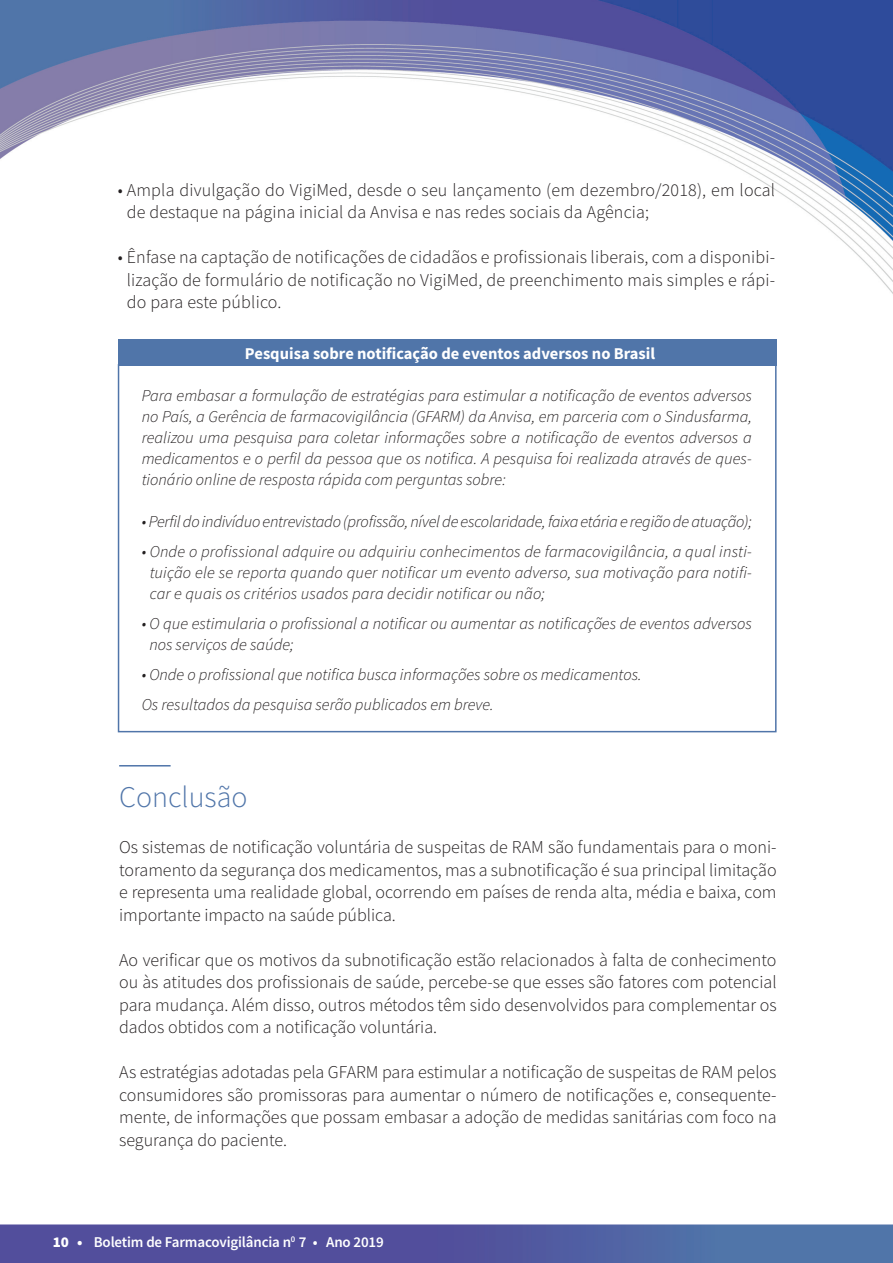
<style>
.page{position:relative;width:893px;height:1263px;background:#fff}
.page>*{position:absolute;margin:0;border:0;box-sizing:border-box;transform-origin:0 0}
.t1{font:300 30px "Source Sans Pro";color:#5075a9}
.t2{font:300 18px/22.5px "Source Sans Pro";color:#231f20;text-align:justify}
.t3{font:italic 300 16.5px/21px "Source Sans Pro";color:#231f20;text-align:justify}
.t4{font:700 16.5px "Source Sans Pro";color:#fff}
.t5{font:600 15px "Source Sans Pro";letter-spacing:-.01em;color:#fff}
.s1{font-weight:900}
</style>
<div class="page">
<img style="left:0;top:1225px;width:893px;height:38px">
<img style="left:0;top:0;width:893px;height:294px">
<hr style="left:119px;top:765px;width:52px;height:1px;background:#5075a9">
<div style="left:118px;top:339px;width:659px;height:27px;background:#5075a9"></div>
<p class="t2" style="left:127px;top:178px;width:650px;text-indent:-9px">• Ampla divulgação do VigiMed, desde o seu lançamento (em dezembro/2018), em local de destaque na página inicial da Anvisa e nas redes sociais da Agência;</p>
<p class="t2" style="left:127px;top:246px;width:650px;text-indent:-9px">• Ênfase na captação de notificações de cidadãos e profissionais liberais, com a disponibi&shy;lização de formulário de notificação no VigiMed, de preenchimento mais simples e rápi&shy;do para este público.</p>
<p class="t4" style="left:245px;top:342px;width:412px">Pesquisa sobre notificação de eventos adversos no Brasil</p>
<p class="t3" style="left:142px;top:385px;width:612px">Para embasar a formulação de estratégias para estimular a notificação de eventos adversos no País, a Gerência de farmacovigilância (GFARM) da Anvisa, em parceria com o Sindusfarma, realizou uma pesquisa para coletar informações sobre a notificação de eventos adversos a medicamentos e o perfil da pessoa que os notifica. A pesquisa foi realizada através de ques&shy;tionário online de resposta rápida com perguntas sobre:</p>
<p class="t3" style="left:142px;top:511px;width:612px">• Perfil do indivíduo entrevistado (profissão, nível de escolaridade, faixa etária e região de atuação);</p>
<p class="t3" style="left:150px;top:541px;width:604px;text-indent:-8px">• Onde o profissional adquire ou adquiriu conhecimentos de farmacovigilância, a qual insti&shy;tuição ele se reporta quando quer notificar um evento adverso, sua motivação para notifi&shy;car e quais os critérios usados para decidir notificar ou não;</p>
<p class="t3" style="left:149px;top:613px;width:604px;text-indent:-8px">• O que estimularia o profissional a notificar ou aumentar as notificações de eventos adversos nos serviços de saúde;</p>
<p class="t3" style="left:142px;top:660px;width:501px;line-height:30px">• Onde o profissional que notifica busca informações sobre os medicamentos.<br>Os resultados da pesquisa serão publicados em breve.</p>
<h1 class="t1" style="left:119px;top:778px;width:130px">Conclusão</h1>
<p class="t2" style="left:119px;top:836px;width:659px">Os sistemas de notificação voluntária de suspeitas de RAM são fundamentais para o moni&shy;toramento da segurança dos medicamentos, mas a subnotificação é sua principal limitação e representa uma realidade global, ocorrendo em países de renda alta, média e baixa, com importante impacto na saúde pública.</p>
<p class="t2" style="left:119px;top:948px;width:659px">Ao verificar que os motivos da subnotificação estão relacionados à falta de conhecimento ou às atitudes dos profissionais de saúde, percebe-se que esses são fatores com potencial para mudança. Além disso, outros métodos têm sido desenvolvidos para complementar os dados obtidos com a notificação voluntária.</p>
<p class="t2" style="left:119px;top:1061px;width:659px">As estratégias adotadas pela GFARM para estimular a notificação de suspeitas de RAM pelos consumidores são promissoras para aumentar o número de notificações e, consequente&shy;mente, de informações que possam embasar a adoção de medidas sanitárias com foco na segurança do paciente.</p>
<p class="t5" style="left:53px;top:1232px;width:333px"><span class="s1">10 •</span> Boletim de Farmacovigilância n<sup>0</sup> 7 • Ano 2019</p>
</div>
